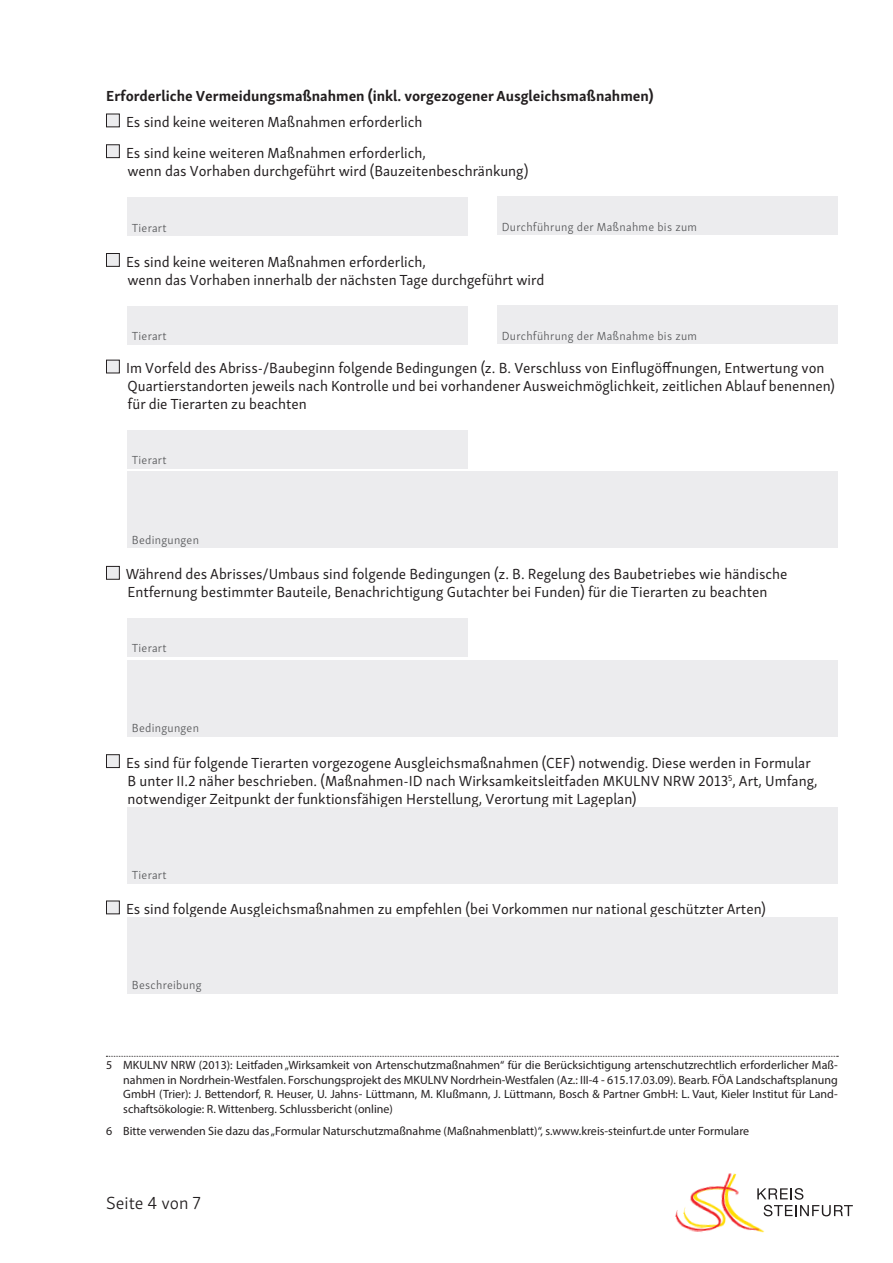
<style>
.page{position:relative;width:893px;height:1263px;background:#fff}
.page>*{position:absolute;margin:0;border:0;box-sizing:border-box;transform-origin:0 0}
.t1{font:300 18px "Skolar Sans Latn";color:#231f20}
.t2{font:15px/18px "Skolar Sans Latn";color:#231f20}
.t3{font:700 15px "Skolar Sans Latn";color:#231f20}
.t4{font:12px/14.4px "Myriad Pro";color:#231f20;text-align:justify}
.t5{font:300 12px "Skolar Sans Latn";letter-spacing:.025em;color:#57585a}
</style>
<div class="page">
<svg style="left:773px;top:1188px;width:80px;height:28px"></svg>
<img style="left:675px;top:1173px;width:98px;height:60px">
<svg style="left:106px;top:1056px;width:732px;height:1px"></svg>
<div style="left:106px;top:114px;width:13px;height:13px;background:#ececee"></div>
<div style="left:106px;top:114px;width:14px;height:13px;border:1px solid #231f20"></div>
<div style="left:106px;top:145px;width:13px;height:13px;background:#ececee"></div>
<div style="left:106px;top:145px;width:14px;height:13px;border:1px solid #231f20"></div>
<div style="left:128px;top:198px;width:340px;height:38px;background:#ececee"></div>
<div style="left:497px;top:197px;width:341px;height:38px;background:#ececee"></div>
<div style="left:106px;top:253px;width:13px;height:13px;background:#ececee"></div>
<div style="left:106px;top:253px;width:14px;height:14px;border:1px solid #231f20"></div>
<div style="left:128px;top:306px;width:340px;height:38px;background:#ececee"></div>
<div style="left:497px;top:306px;width:341px;height:38px;background:#ececee"></div>
<div style="left:106px;top:360px;width:13px;height:13px;background:#ececee"></div>
<div style="left:106px;top:360px;width:14px;height:13px;border:1px solid #231f20"></div>
<div style="left:128px;top:430px;width:340px;height:38px;background:#ececee"></div>
<div style="left:128px;top:471px;width:710px;height:77px;background:#ececee"></div>
<div style="left:106px;top:566px;width:13px;height:13px;background:#ececee"></div>
<div style="left:106px;top:566px;width:14px;height:13px;border:1px solid #231f20"></div>
<div style="left:128px;top:618px;width:340px;height:39px;background:#ececee"></div>
<div style="left:128px;top:660px;width:710px;height:76px;background:#ececee"></div>
<div style="left:106px;top:755px;width:13px;height:12px;background:#ececee"></div>
<div style="left:106px;top:754px;width:14px;height:14px;border:1px solid #231f20"></div>
<div style="left:128px;top:807px;width:710px;height:76px;background:#ececee"></div>
<div style="left:106px;top:901px;width:13px;height:13px;background:#ececee"></div>
<div style="left:106px;top:901px;width:14px;height:13px;border:1px solid #231f20"></div>
<div style="left:128px;top:917px;width:710px;height:76px;background:#ececee"></div>
<p class="t3" style="left:106px;top:83px;width:549px">Erforderliche Vermeidungsmaßnahmen (inkl. vorgezogener Ausgleichsmaßnahmen)</p>
<p class="t2" style="left:126px;top:105px;width:301px;line-height:30.8px">Es sind keine weiteren Maßnahmen erforderlich<br>Es sind keine weiteren Maßnahmen erforderlich,</p>
<p class="t2" style="left:128px;top:161px;width:402px">wenn das Vorhaben durchgeführt wird (Bauzeitenbeschränkung)</p>
<p class="t5" style="left:132px;top:219px;width:36px">Tierart</p>
<p class="t5" style="left:502px;top:218px;width:197px">Durchführung der Maßnahme bis zum</p>
<p class="t2" style="left:126px;top:251px;width:420px">Es sind keine weiteren Maßnahmen erforderlich,<br>wenn das Vorhaben innerhalb der nächsten Tage durchgeführt wird</p>
<p class="t5" style="left:132px;top:327px;width:36px">Tierart</p>
<p class="t5" style="left:502px;top:327px;width:197px">Durchführung der Maßnahme bis zum</p>
<p class="t2" style="left:126px;top:358px;width:710px">Im Vorfeld des Abriss-/Baubeginn folgende Bedingungen (z. B. Verschluss von Einflugöffnungen, Entwertung von<br>Quartierstandorten jeweils nach Kontrolle und bei vorhandener Ausweichmöglichkeit, zeitlichen Ablauf benennen) für die Tierarten zu beachten</p>
<p class="t5" style="left:132px;top:451px;width:36px">Tierart</p>
<p class="t5" style="left:132px;top:531px;width:69px">Bedingungen</p>
<p class="t2" style="left:126px;top:564px;width:663px">Während des Abrisses/Umbaus sind folgende Bedingungen (z. B. Regelung des Baubetriebes wie händische<br>Entfernung bestimmter Bauteile, Benachrichtigung Gutachter bei Funden) für die Tierarten zu beachten</p>
<p class="t5" style="left:132px;top:639px;width:36px">Tierart</p>
<p class="t5" style="left:132px;top:719px;width:69px">Bedingungen</p>
<p class="t2" style="left:126px;top:752px;width:693px">Es sind für folgende Tierarten vorgezogene Ausgleichsmaßnahmen (CEF) notwendig. Diese werden in Formular<br>B unter II.2 näher beschrieben. (Maßnahmen-ID nach Wirksamkeitsleitfaden MKULNV NRW 2013<sup>5</sup>, Art, Umfang, notwendiger Zeitpunkt der funktionsfähigen Herstellung, Verortung mit Lageplan)</p>
<p class="t5" style="left:132px;top:866px;width:36px">Tierart</p>
<p class="t2" style="left:126px;top:899px;width:641px">Es sind folgende Ausgleichsmaßnahmen zu empfehlen (bei Vorkommen nur national geschützter Arten)</p>
<p class="t5" style="left:132px;top:976px;width:71px">Beschreibung</p>
<p class="t4" style="left:123px;top:1058px;width:716px;text-indent:-17px">5 MKULNV NRW (2013): Leitfaden „Wirksamkeit von Artenschutzmaßnahmen“ für die Berücksichtigung artenschutzrechtlich erforderlicher Maß&shy;nahmen in Nordrhein-Westfalen. Forschungsprojekt des MKULNV Nordrhein-Westfalen (Az.: III-4 - 615.17.03.09). Bearb. FÖA Landschaftsplanung GmbH (Trier): J. Bettendorf, R. Heuser, U. Jahns- Lüttmann, M. Klußmann, J. Lüttmann, Bosch &amp; Partner GmbH: L. Vaut, Kieler Institut für Land&shy;schaftsökologie: R. Wittenberg. Schlussbericht (online)</p>
<p class="t4" style="left:106px;top:1124px;width:644px">6 Bitte verwenden Sie dazu das „Formular Naturschutzmaßnahme (Maßnahmenblatt)“, s.www.kreis-steinfurt.de unter Formulare</p>
<p class="t1" style="left:106px;top:1190px;width:96px">Seite 4 von 7</p>
</div>
